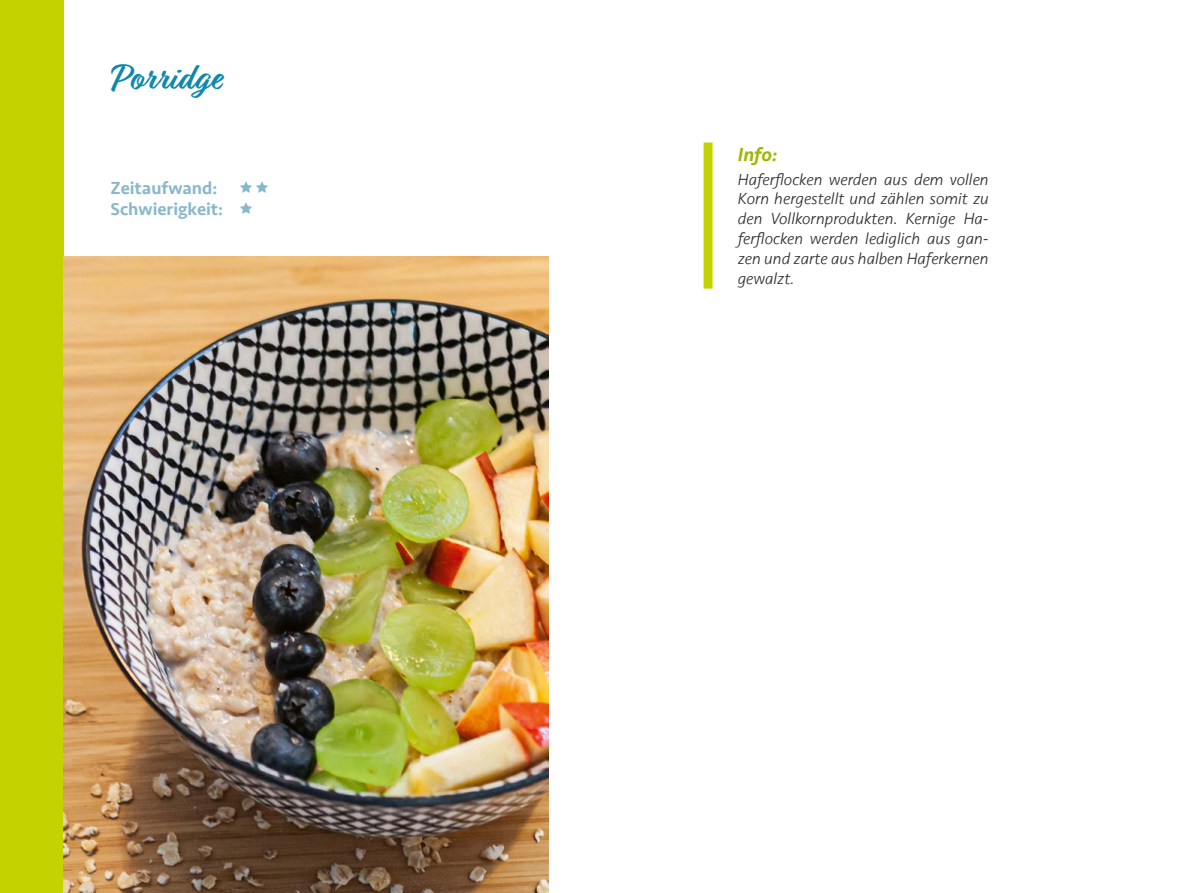
<style>
.page{position:relative;width:1178px;height:893px;background:#fff}
.page>*{position:absolute;margin:0;border:0;box-sizing:border-box;transform-origin:0 0}
.t1{font:700 37.5px "Relation Two";color:#1088ab}
.t2{font:italic 500 19.5px "Seravek";color:#a0b700}
.t3{font:500 18px/21.6px "Seravek";color:#8ab8cb}
.t4{font:italic 300 16.5px/19.8px "Seravek";color:#2e2f2d;text-align:justify}
</style>
<div class="page">
<div style="left:0;top:0;width:64px;height:893px;background:#c4d300"></div>
<div style="left:703px;top:143px;width:9px;height:146px;background:#c4d300"></div>
<img style="left:64px;top:257px;width:485px;height:636px">
<h1 class="t1" style="left:111px;top:56px;width:111px">Porridge</h1>
<p class="t3" style="left:111px;top:177px;width:114px">Zeitaufwand:<br>Schwierigkeit:</p>
<p class="t2" style="left:738px;top:142px;width:41px">Info:</p>
<p class="t4" style="left:738px;top:169px;width:252px">Haferflocken werden aus dem vollen Korn hergestellt und zählen somit zu den Vollkornprodukten. Kernige Ha&shy;ferflocken werden lediglich aus gan&shy;zen und zarte aus halben Haferkernen gewalzt.</p>
</div>
